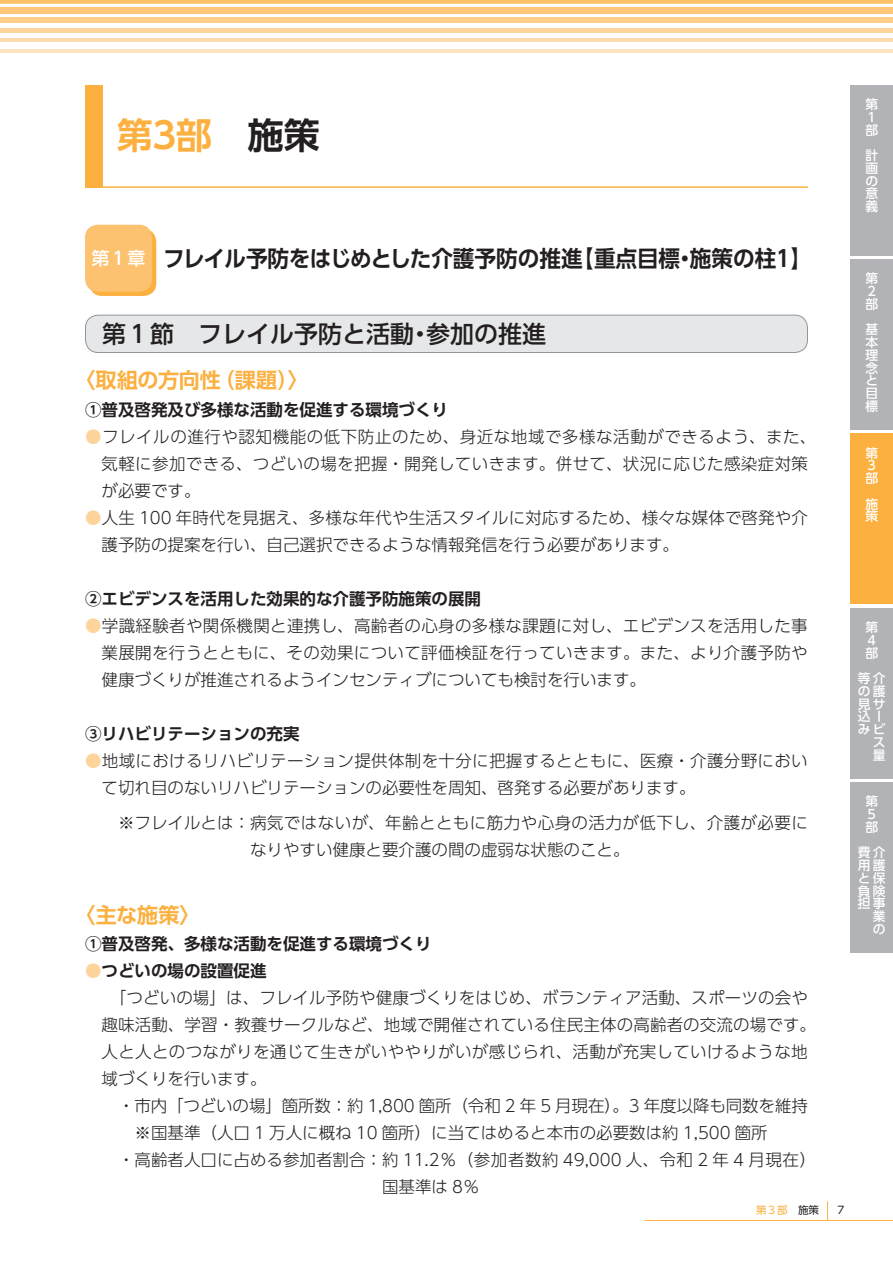
<style>
.page{position:relative;width:893px;height:1263px;background:#fff}
.page>*{position:absolute;margin:0;border:0;box-sizing:border-box;transform-origin:0 0}
.t1{font:700 36px "UD Shin Go Pro De";color:#fbb03f}
.t2{font:500 24px "UD Shin Go Pro";color:#231f20}
.t3{font:700 22.5px "UD Shin Go Pro De";letter-spacing:-.005em;color:#231f20;scale:.96 1}
.t4{font:700 21px "UD Shin Go Pro De";color:#fbb03f}
.t5{font:300 16.5px/27px "UD Shin Go Pro";letter-spacing:.01em;color:#231f20}
.t6{font:700 16.5px "UD Shin Go Pro De";color:#231f20}
.t7{font:500 12.75px/12.8px "UD Shin Go Pro";color:#fff}
.t8{font:10.5px "UD Shin Go Pro";color:#fbb03f}
.t9{font:10.5px "UD Shin Go Pro";color:#231f20}
.s1{color:#231f20}
.s2{font-family:"UD Shin Go Pro";font-weight:500;font-size:18px;color:#fff}
.s3{color:#fdd49b}
</style>
<div class="page">
<svg style="left:0;top:0;width:893px;height:4px;background:#fdc36f"></svg>
<div style="left:0;top:7px;width:893px;height:6px;background:#fdc678"></div>
<div style="left:0;top:17px;width:893px;height:6px;background:#fdcd8a"></div>
<div style="left:0;top:28px;width:893px;height:5px;background:#fdd49b"></div>
<hr style="left:0;top:38px;width:893px;height:4px;background:#fedbad">
<hr style="left:0;top:49px;width:893px;height:3px;background:#fee4c0">
<svg style="left:827px;top:1201px;width:1px;height:19px"></svg>
<div style="left:850px;top:85px;width:43px;height:170px;background:#b2b3b7"></div>
<div style="left:850px;top:259px;width:43px;height:170px;background:#b2b3b7"></div>
<div style="left:850px;top:608px;width:43px;height:170px;background:#b2b3b7"></div>
<div style="left:850px;top:782px;width:43px;height:170px;background:#b2b3b7"></div>
<hr style="left:645px;top:1220px;width:248px;height:1px;background:#fbb03f">
<div style="left:850px;top:434px;width:43px;height:170px;background:#fbb03f"></div>
<div style="left:85px;top:85px;width:17px;height:102px;background:#fbb03f"></div>
<hr style="left:85px;top:186px;width:723px;height:2px;background:#fbb03f">
<div style="left:89px;top:229px;width:67px;height:67px;background:#fbb03f;border-radius:13px"></div>
<div style="left:85px;top:225px;width:67px;height:67px;background:#fdc26f;border-radius:13px"></div>
<div style="left:85px;top:315px;width:722px;height:37px;background:#e6e7e9;border-radius:13px"></div>
<div style="left:85px;top:315px;width:723px;height:38px;border:1px solid #939598;border-radius:13px"></div>
<h1 class="t1" style="left:117px;top:106px;width:204px">第３部<span class="s1">　施策</span></h1>
<h3 class="t3" style="left:92px;top:240px;width:752px"><span class="s2">第１章</span> フレイル予防をはじめとした介護予防の推進【重点目標・施策の柱１】</h3>
<h2 class="t2" style="left:102px;top:314px;width:445px">第１節　フレイル予防と活動・参加の推進</h2>
<p class="t4" style="left:75px;top:363px;width:236px">〈取組の方向性（課題）〉</p>
<p class="t6" style="left:85px;top:396px;width:364px">①普及啓発及び多様な活動を促進する環境づくり</p>
<p class="t5" style="left:102px;top:422px;width:716px;text-indent:-16px"><span class="s3">●</span>フレイルの進行や認知機能の低下防止のため、身近な地域で多様な活動ができるよう、また、気軽に参加できる、つどいの場を把握・開発していきます。併せて、状況に応じた感染症対策が必要です。</p>
<p class="t5" style="left:102px;top:503px;width:708px;text-indent:-16px"><span class="s3">●</span>人生 100 年時代を見据え、多様な年代や生活スタイルに対応するため、様々な媒体で啓発や介護予防の提案を行い、自己選択できるような情報発信を行う必要があります。</p>
<p class="t6" style="left:85px;top:585px;width:397px">②エビデンスを活用した効果的な介護予防施策の展開</p>
<p class="t5" style="left:102px;top:611px;width:708px;text-align:justify;text-indent:-16px"><span class="s3">●</span>学識経験者や関係機関と連携し、高齢者の心身の多様な課題に対し、エビデンスを活用した事業展開を行うとともに、その効果について評価検証を行っていきます。また、より介護予防や健康づくりが推進されるようインセンティブについても検討を行います。</p>
<p class="t6" style="left:85px;top:720px;width:216px">③リハビリテーションの充実</p>
<p class="t5" style="left:102px;top:746px;width:708px;text-indent:-16px"><span class="s3">●</span>地域におけるリハビリテーション提供体制を十分に把握するとともに、医療・介護分野において切れ目のないリハビリテーションの必要性を周知、啓発する必要があります。</p>
<p class="t5" style="left:250px;top:809px;width:559px;text-indent:-132px">※フレイルとは：病気ではないが、年齢とともに筋力や心身の活力が低下し、介護が必要になりやすい健康と要介護の間の虚弱な状態のこと。</p>
<p class="t4" style="left:75px;top:898px;width:127px">〈主な施策〉</p>
<p class="t6" style="left:85px;top:930px;width:348px">①普及啓発、多様な活動を促進する環境づくり</p>
<p class="t6" style="left:85px;top:957px;width:183px"><span class="s3">●</span>つどいの場の設置促進</p>
<p class="t5" style="left:102px;top:984px;width:716px">　「つどいの場」は、フレイル予防や健康づくりをはじめ、ボランティア活動、スポーツの会や趣味活動、学習・教養サークルなど、地域で開催されている住民主体の高齢者の交流の場です。人と人とのつながりを通じて生きがいややりがいが感じられ、活動が充実していけるような地域づくりを行います。</p>
<p class="t5" style="left:118px;top:1092px;width:691px">・市内「つどいの場」箇所数：約 1,800 箇所（令和 2 年 5 月現在）。3 年度以降も同数を維持</p>
<p class="t5" style="left:118px;top:1119px;width:651px">　※国基準（人口 1 万人に概ね 10 箇所）に当てはめると本市の必要数は約 1,500 箇所</p>
<p class="t5" style="left:118px;top:1146px;width:700px">・高齢者人口に占める参加者割合：約 11.2％（参加者数約 49,000 人、令和 2 年 4 月現在）</p>
<p class="t5" style="left:382px;top:1173px;width:99px">国基準は 8％</p>
<p class="t8" style="left:756px;top:1201px;width:65px">第３部<span class="s1">　施策</span></p>
<p class="t7" style="left:865px;top:97px;width:14px">第<br>1部</p>
<p class="t7" style="left:865px;top:148px;width:14px;text-align:justify">計画の意義</p>
<p class="t7" style="left:865px;top:272px;width:14px">第<br>2部</p>
<p class="t7" style="left:865px;top:323px;width:14px;text-align:justify">基本理念と目標</p>
<p class="t7" style="left:865px;top:446px;width:14px">第<br>3部</p>
<p class="t7" style="left:865px;top:497px;width:14px">施策</p>
<p class="t7" style="left:865px;top:620px;width:14px">第<br>4部</p>
<p class="t7" style="left:858px;top:671px;width:29px">等介</p>
<p class="t7" style="left:858px;top:684px;width:29px">の護</p>
<p class="t7" style="left:858px;top:697px;width:28px">見サ</p>
<p class="t7" style="left:858px;top:710px;width:24px">込ー</p>
<p class="t7" style="left:858px;top:722px;width:29px">みビ</p>
<p class="t7" style="left:873px;top:735px;width:13px">ス</p>
<p class="t7" style="left:873px;top:748px;width:14px">量</p>
<p class="t7" style="left:865px;top:795px;width:14px">第<br>5部</p>
<p class="t7" style="left:858px;top:846px;width:29px;text-align:right">費介用護と保負険担事業<br>の</p>
<p class="t9" style="left:837px;top:1201px;width:8px">7</p>
</div>
